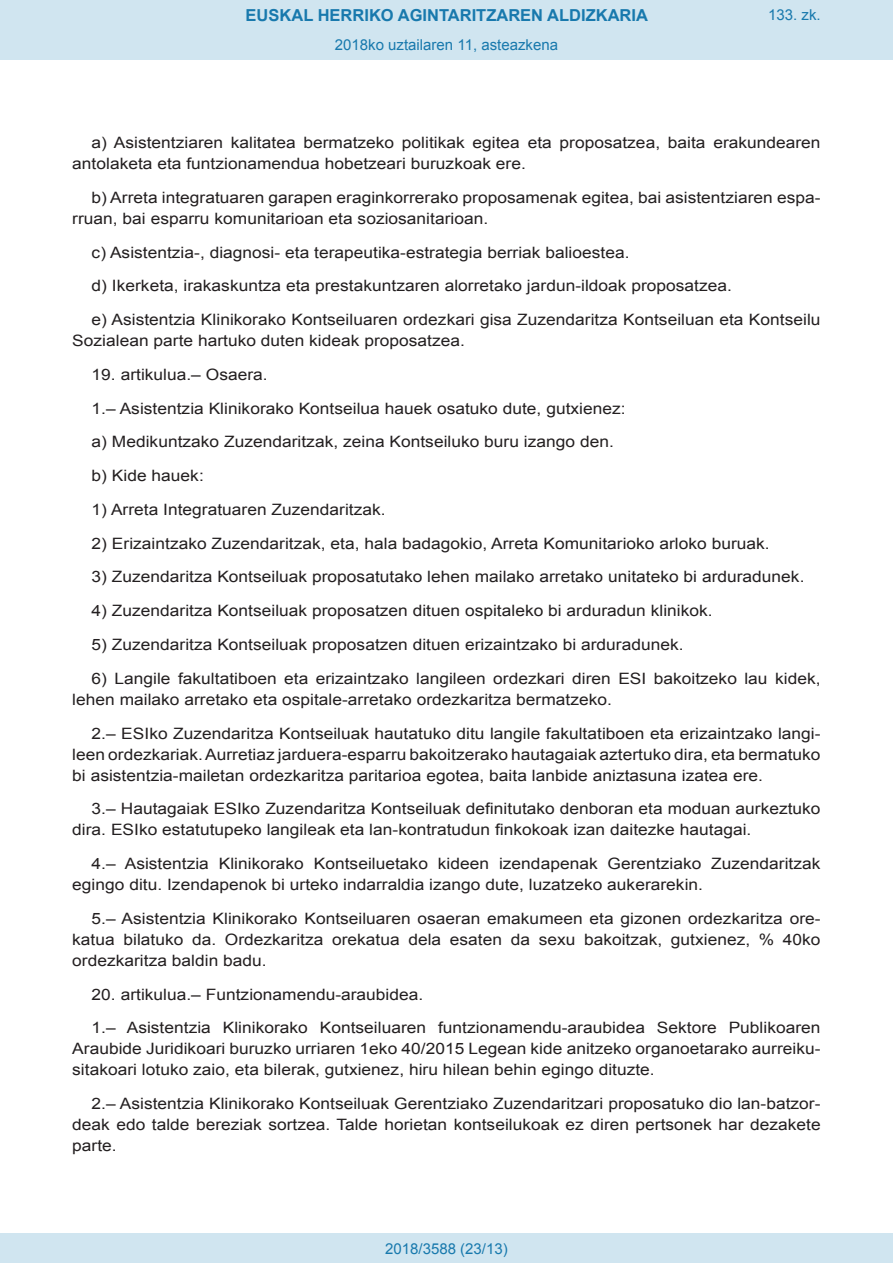
<style>
.page{position:relative;width:893px;height:1263px;background:#fff}
.page>*{position:absolute;margin:0;border:0;box-sizing:border-box;transform-origin:0 0}
.t1{font:700 16.5px "Arial";color:#1879ad}
.BOPVDetalle{font:15.6px/21px "Arial";color:#231f20;scale:1.11 1}
.Paginacion_Centro{font:15px "Arial";color:#1879ad}
</style>
<div class="page">
<div style="left:0;top:0;width:893px;height:60px;background:#d0e5f0"></div>
<div style="left:0;top:1233px;width:893px;height:30px;background:#d0e5f0"></div>
<p class="t1" style="left:246px;top:4px;width:404px">EUSKAL HERRIKO AGINTARITZAREN ALDIZKARIA</p>
<p class="Paginacion_Centro" style="left:335px;top:35px;width:225px">2018ko uztailaren 11, asteazkena</p>
<p class="Paginacion_Centro" style="left:768px;top:5px;width:54px">133. zk.</p>
<p class="BOPVDetalle" style="left:72px;top:132px;width:676px;text-indent:19px">a) Asistentziaren kalitatea bermatzeko politikak egitea eta proposatzea, baita erakundearen antolaketa eta funtzionamendua hobetzeari buruzkoak ere.</p>
<p class="BOPVDetalle" style="left:72px;top:187px;width:676px;text-indent:19px">b) Arreta integratuaren garapen eraginkorrerako proposamenak egitea, bai asistentziaren espa&shy;rruan, bai esparru komunitarioan eta soziosanitarioan.</p>
<p class="BOPVDetalle" style="left:92px;top:242px;width:486px">c) Asistentzia-, diagnosi- eta terapeutika-estrategia berriak balioestea.</p>
<p class="BOPVDetalle" style="left:92px;top:276px;width:578px">d) Ikerketa, irakaskuntza eta prestakuntzaren alorretako jardun-ildoak proposatzea.</p>
<p class="BOPVDetalle" style="left:72px;top:309px;width:676px;text-indent:19px">e) Asistentzia Klinikorako Kontseiluaren ordezkari gisa Zuzendaritza Kontseiluan eta Kontseilu<br>Sozialean parte hartuko duten kideak proposatzea.</p>
<p class="BOPVDetalle" style="left:92px;top:364px;width:160px">19. artikulua.– Osaera.</p>
<p class="BOPVDetalle" style="left:92px;top:398px;width:483px">1.– Asistentzia Klinikorako Kontseilua hauek osatuko dute, gutxienez:</p>
<p class="BOPVDetalle" style="left:92px;top:432px;width:472px">a) Medikuntzako Zuzendaritzak, zeina Kontseiluko buru izango den.</p>
<p class="BOPVDetalle" style="left:92px;top:465px;width:103px">b) Kide hauek:</p>
<p class="BOPVDetalle" style="left:92px;top:499px;width:266px">1) Arreta Integratuaren Zuzendaritzak.</p>
<p class="BOPVDetalle" style="left:92px;top:533px;width:612px">2) Erizaintzako Zuzendaritzak, eta, hala badagokio, Arreta Komunitarioko arloko buruak.</p>
<p class="BOPVDetalle" style="left:92px;top:567px;width:644px">3) Zuzendaritza Kontseiluak proposatutako lehen mailako arretako unitateko bi arduradunek.</p>
<p class="BOPVDetalle" style="left:92px;top:600px;width:561px">4) Zuzendaritza Kontseiluak proposatzen dituen ospitaleko bi arduradun klinikok.</p>
<p class="BOPVDetalle" style="left:92px;top:634px;width:535px">5) Zuzendaritza Kontseiluak proposatzen dituen erizaintzako bi arduradunek.</p>
<p class="BOPVDetalle" style="left:72px;top:668px;width:676px;text-indent:19px">6) Langile fakultatiboen eta erizaintzako langileen ordezkari diren ESI bakoitzeko lau kidek, lehen mailako arretako eta ospitale-arretako ordezkaritza bermatzeko.</p>
<p class="BOPVDetalle" style="left:72px;top:723px;width:676px;text-align:justify;text-indent:19px">2.– ESIko Zuzendaritza Kontseiluak hautatuko ditu langile fakultatiboen eta erizaintzako langi&shy;leen ordezkariak. Aurretiaz jarduera-esparru bakoitzerako hautagaiak aztertuko dira, eta bermatuko bi asistentzia-mailetan ordezkaritza paritarioa egotea, baita lanbide aniztasuna izatea ere.</p>
<p class="BOPVDetalle" style="left:72px;top:798px;width:676px;text-indent:19px">3.– Hautagaiak ESIko Zuzendaritza Kontseiluak definitutako denboran eta moduan aurkeztuko dira. ESIko estatutupeko langileak eta lan-kontratudun finkokoak izan daitezke hautagai.</p>
<p class="BOPVDetalle" style="left:72px;top:853px;width:676px;text-indent:19px">4.– Asistentzia Klinikorako Kontseiluetako kideen izendapenak Gerentziako Zuzendaritzak egingo ditu. Izendapenok bi urteko indarraldia izango dute, luzatzeko aukerarekin.</p>
<p class="BOPVDetalle" style="left:72px;top:908px;width:676px;text-align:justify;text-indent:19px">5.– Asistentzia Klinikorako Kontseiluaren osaeran emakumeen eta gizonen ordezkaritza ore&shy;katua bilatuko da. Ordezkaritza orekatua dela esaten da sexu bakoitzak, gutxienez, % 40ko ordezkaritza baldin badu.</p>
<p class="BOPVDetalle" style="left:92px;top:984px;width:300px">20. artikulua.– Funtzionamendu-araubidea.</p>
<p class="BOPVDetalle" style="left:72px;top:1017px;width:676px;text-align:justify;text-indent:19px">1.– Asistentzia Klinikorako Kontseiluaren funtzionamendu-araubidea Sektore Publikoaren Araubide Juridikoari buruzko urriaren 1eko 40/2015 Legean kide anitzeko organoetarako aurreiku&shy;sitakoari lotuko zaio, eta bilerak, gutxienez, hiru hilean behin egingo dituzte.</p>
<p class="BOPVDetalle" style="left:72px;top:1093px;width:676px;text-align:justify;text-indent:19px">2.– Asistentzia Klinikorako Kontseiluak Gerentziako Zuzendaritzari proposatuko dio lan-batzor&shy;deak edo talde bereziak sortzea. Talde horietan kontseilukoak ez diren pertsonek har dezakete parte.</p>
<p class="Paginacion_Centro" style="left:385px;top:1238px;width:124px">2018/3588 (23/13)</p>
</div>
